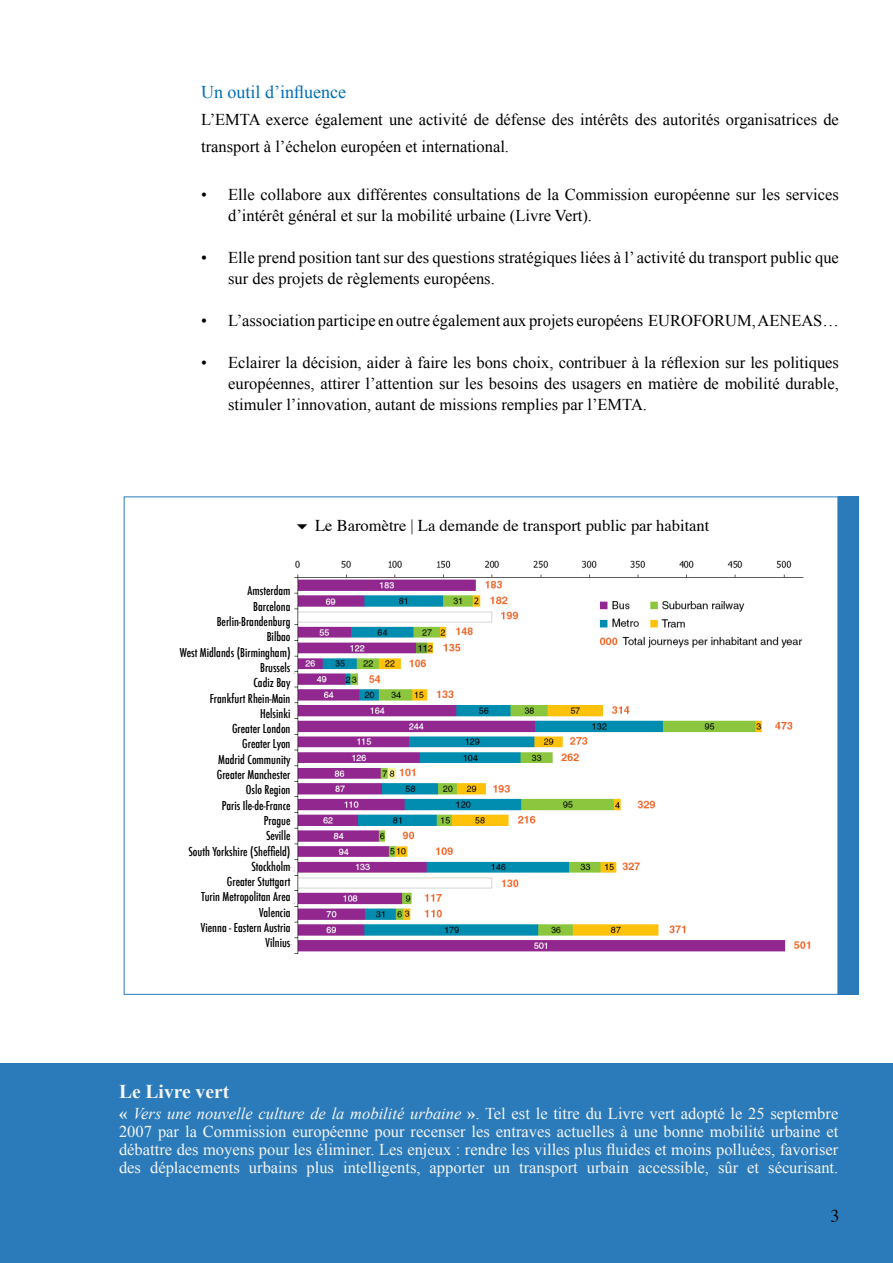
<style>
.page{position:relative;width:893px;height:1263px;background:#fff}
.page>*{position:absolute;margin:0;border:0;box-sizing:border-box;transform-origin:0 0}
.t1{font:700 19.5px "Times New Roman";color:#f6f6f6}
.t2{font:18px "Times New Roman";color:#006fb4}
.t3{font:18px "Times";color:#000}
.t4{font:16.5px/21px "Times New Roman";color:#000}
.t5{font:16.5px/18px "Times New Roman";color:#f6f6f6;text-align:justify}
.t6{font:16.5px "Times";color:#000}
.t7{font:500 condensed 12px/15.3px "Futura";color:#000;text-align:right}
.s1{font-family:"Times New Roman"}
.s2{font-weight:700}
.s3{font-style:italic}
</style>
<div class="page">
<div style="left:0;top:1063px;width:893px;height:200px;background:#2b7bbb"></div>
<div style="left:838px;top:496px;width:20px;height:498px;background:#2b7bbb"></div>
<img style="left:290px;top:560px;width:521px;height:394px">
<p class="t2" style="left:201px;top:79px;width:146px">Un outil d’influence</p>
<p class="t4" style="left:201px;top:105px;width:639px;line-height:27px">L’EMTA exerce également une activité de défense des intérêts des autorités organisatrices de transport à l’échelon européen et international.</p>
<p class="t4" style="left:228px;top:183px;width:612px;text-indent:-27px">• Elle collabore aux différentes consultations de la Commission européenne sur les services d’intérêt général et sur la mobilité urbaine (Livre Vert).</p>
<p class="t4" style="left:228px;top:246px;width:612px;text-indent:-27px">• Elle prend position tant sur des questions stratégiques liées à l’ activité du transport public que sur des projets de règlements européens.</p>
<p class="t4" style="left:201px;top:309px;width:639px">• L’association participe en outre également aux projets européens EUROFORUM, AENEAS…</p>
<p class="t4" style="left:228px;top:351px;width:612px;text-align:justify;text-indent:-27px">• Eclairer la décision, aider à faire les bons choix, contribuer à la réflexion sur les politiques européennes, attirer l’attention sur les besoins des usagers en matière de mobilité durable, stimuler l’innovation, autant de missions remplies par l’EMTA.</p>
<p class="t7" style="left:180px;top:583px;width:112px">Amsterdam<br>Barcelona<br>Berlin-Brandenburg<br>Bilbao<br>West Midlands (Birmingham)<br>Brussels<br>Cadiz Bay<br>Frankfurt Rhein-Main<br>Helsinki<br>Greater London<br>Greater Lyon<br>Madrid Community<br>Greater Manchester<br>Oslo Region<br>Paris Ile-de-France<br>Prague<br>Seville<br>South Yorkshire (Sheffield)<br>Stockholm<br>Greater Stuttgart<br>Turin Metropolitan Area<br>Valencia<br>Vienna - Eastern Austria<br>Vilnius</p>
<p class="t6" style="left:315px;top:510px;width:396px">Le Baromètre <span class="s1">|</span> La demande de transport public par habitant</p>
<p class="t1" style="left:119px;top:1077px;width:112px">Le Livre vert</p>
<p class="t5" style="left:119px;top:1104px;width:721px"><span class="s2">«</span> <span class="s3">Vers une nouvelle culture de la mobilité urbaine</span> <span class="s2">»</span>. Tel est le titre du Livre vert adopté le 25 septembre 2007 par la Commission européenne pour recenser les entraves actuelles à une bonne mobilité urbaine et débattre des moyens pour les éliminer. Les enjeux : rendre les villes plus fluides et moins polluées, favoriser des déplacements urbains plus intelligents, apporter un transport urbain accessible, sûr et sécurisant.</p>
<p class="t3" style="left:830px;top:1199px;width:10px">3</p>
</div>
